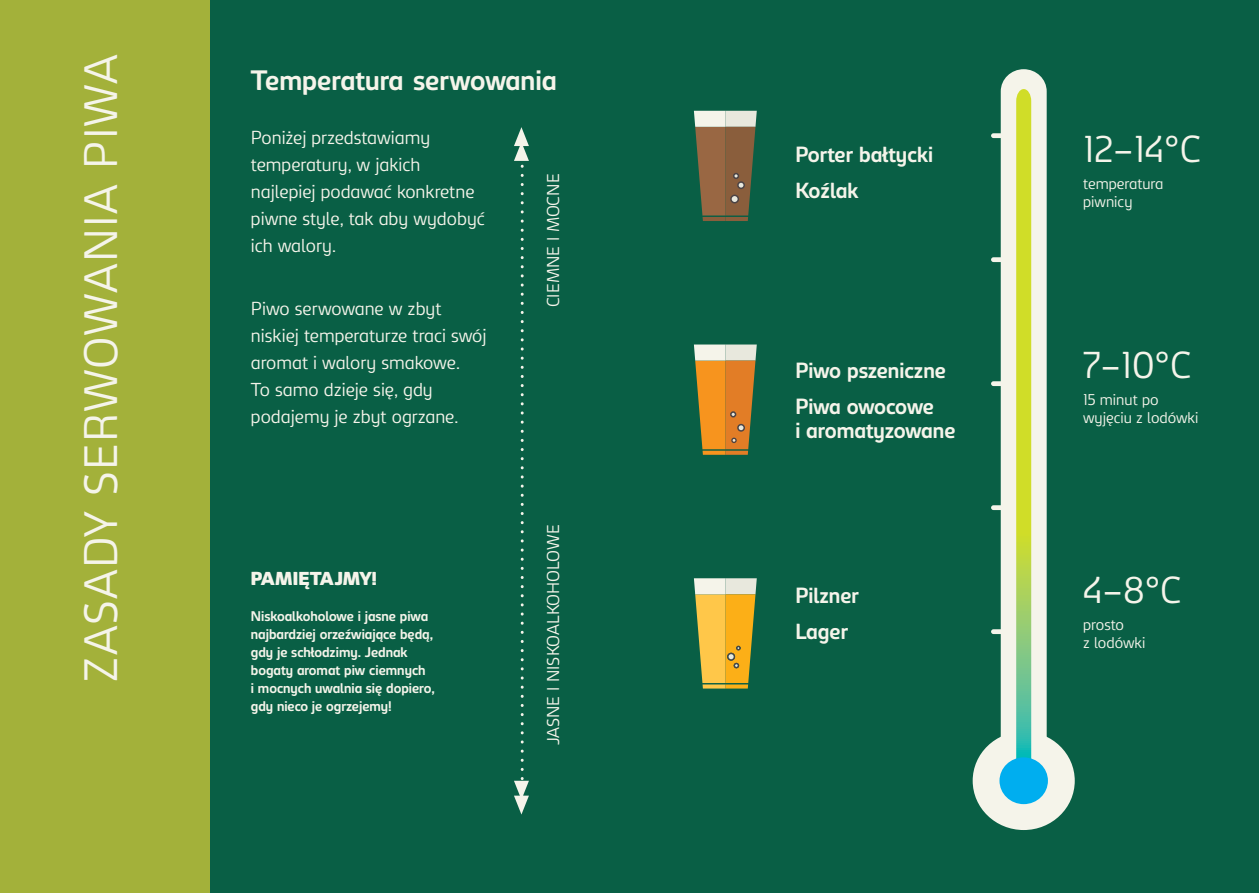
<style>
.page{position:relative;width:1259px;height:893px;background:#095f45}
.page>*{position:absolute;margin:0;border:0;box-sizing:border-box;transform-origin:0 0}
.t1{font:300 45px "Carlsberg Sans";letter-spacing:.03em;color:#f5f4ea}
.t2{font:300 36px "Carlsberg Sans";color:#f5f4ea}
.t3{font:700 27px "Carlsberg Sans";color:#f5f4ea}
.t4{font:700 21px/36px "Carlsberg Sans";color:#f5f4ea}
.t5{font:300 18px/27px "Carlsberg Sans";color:#f5f4ea}
.t6{font:900 18px "Carlsberg Sans";color:#f5f4ea}
.t7{font:300 16.5px "Carlsberg Sans";color:#f5f4ea}
.t8{font:300 15px/18px "Carlsberg Sans";color:#f5f4ea}
.t9{font:700 13.5px/18px "Carlsberg Sans";color:#f5f4ea}
</style>
<div class="page">
<div style="left:972px;top:731px;width:102px;height:99px;background:#f5f4ea;border-radius:50%"></div>
<div style="left:1000px;top:69px;width:46px;height:712px;background:#f5f4ea;border-radius:23px"></div>
<svg style="left:1016px;top:89px;width:15px;height:669px;background:#b6d746"></svg>
<div style="left:999px;top:757px;width:49px;height:47px;background:#00aeef;border-radius:50%"></div>
<div style="left:991px;top:629px;width:17px;height:5px;background:#f5f4ea;border-radius:2px"></div>
<div style="left:991px;top:505px;width:17px;height:5px;background:#f5f4ea;border-radius:2px"></div>
<div style="left:991px;top:381px;width:17px;height:5px;background:#f5f4ea;border-radius:2px"></div>
<div style="left:991px;top:257px;width:17px;height:5px;background:#f5f4ea;border-radius:2px"></div>
<div style="left:991px;top:133px;width:17px;height:5px;background:#f5f4ea;border-radius:2px"></div>
<hr style="left:725px;top:217px;width:23px;height:4px;background:#8a5e3c">
<hr style="left:702px;top:217px;width:23px;height:4px;background:#8a5e3c">
<svg style="left:694px;top:111px;width:63px;height:105px;background:#8b7759"></svg>
<svg style="left:725px;top:451px;width:23px;height:4px"></svg>
<svg style="left:702px;top:451px;width:23px;height:4px"></svg>
<svg style="left:694px;top:344px;width:63px;height:106px;background:#c89044"></svg>
<div style="left:725px;top:684px;width:23px;height:5px;background:#fcaf17"></div>
<div style="left:702px;top:684px;width:23px;height:5px;background:#ffc749"></div>
<svg style="left:694px;top:578px;width:63px;height:106px;background:#d3b34e"></svg>
<div style="left:0;top:0;width:210px;height:893px;background:#a3b13a"></div>
<svg style="left:514px;top:127px;width:15px;height:687px"></svg>
<h1 class="t1" style="left:72px;top:682px;width:629px;rotate:-90deg">ZASADY SERWOWANIA PIWA</h1>
<h3 class="t3" style="left:251px;top:64px;width:307px">Temperatura serwowania</h3>
<p class="t5" style="left:251px;top:124px;width:235px">Poniżej przedstawiamy temperatury, w jakich najlepiej podawać konkretne piwne style, tak aby wydobyć ich walory.</p>
<p class="t5" style="left:251px;top:295px;width:237px">Piwo serwowane w zbyt niskiej temperaturze traci swój aromat i walory smakowe.<br>To samo dzieje się, gdy podajemy je zbyt ogrzane.</p>
<p class="t6" style="left:251px;top:567px;width:127px">PAMIĘTAJMY!</p>
<p class="t9" style="left:251px;top:607px;width:185px">Niskoalkoholowe i jasne piwa najbardziej orzeźwiające będą, gdy je schłodzimy. Jednak bogaty aromat piw ciemnych<br>i mocnych uwalnia się dopiero, gdy nieco je ogrzejemy!</p>
<p class="t7" style="left:543px;top:307px;width:135px;rotate:-90deg">CIEMNE I MOCNE</p>
<p class="t7" style="left:543px;top:745px;width:222px;rotate:-90deg">JASNE I NISKOALKOHOLOWE</p>
<p class="t4" style="left:795px;top:136px;width:139px">Porter bałtycki<br>Koźlak</p>
<p class="t4" style="left:795px;top:352px;width:152px">Piwo pszeniczne<br>Piwa owocowe</p>
<p class="t4" style="left:795px;top:412px;width:162px">i aromatyzowane</p>
<p class="t4" style="left:795px;top:577px;width:65px">Pilzner<br>Lager</p>
<h2 class="t2" style="left:1083px;top:126px;width:120px">12–14°C</h2>
<p class="t8" style="left:1083px;top:174px;width:82px">temperatura piwnicy</p>
<h2 class="t2" style="left:1083px;top:342px;width:110px">7–10°C</h2>
<p class="t8" style="left:1083px;top:390px;width:117px">15 minut po wyjęciu z lodówki</p>
<h2 class="t2" style="left:1083px;top:567px;width:100px">4–8°C</h2>
<p class="t8" style="left:1083px;top:615px;width:64px">prosto<br>z lodówki</p>
</div>
